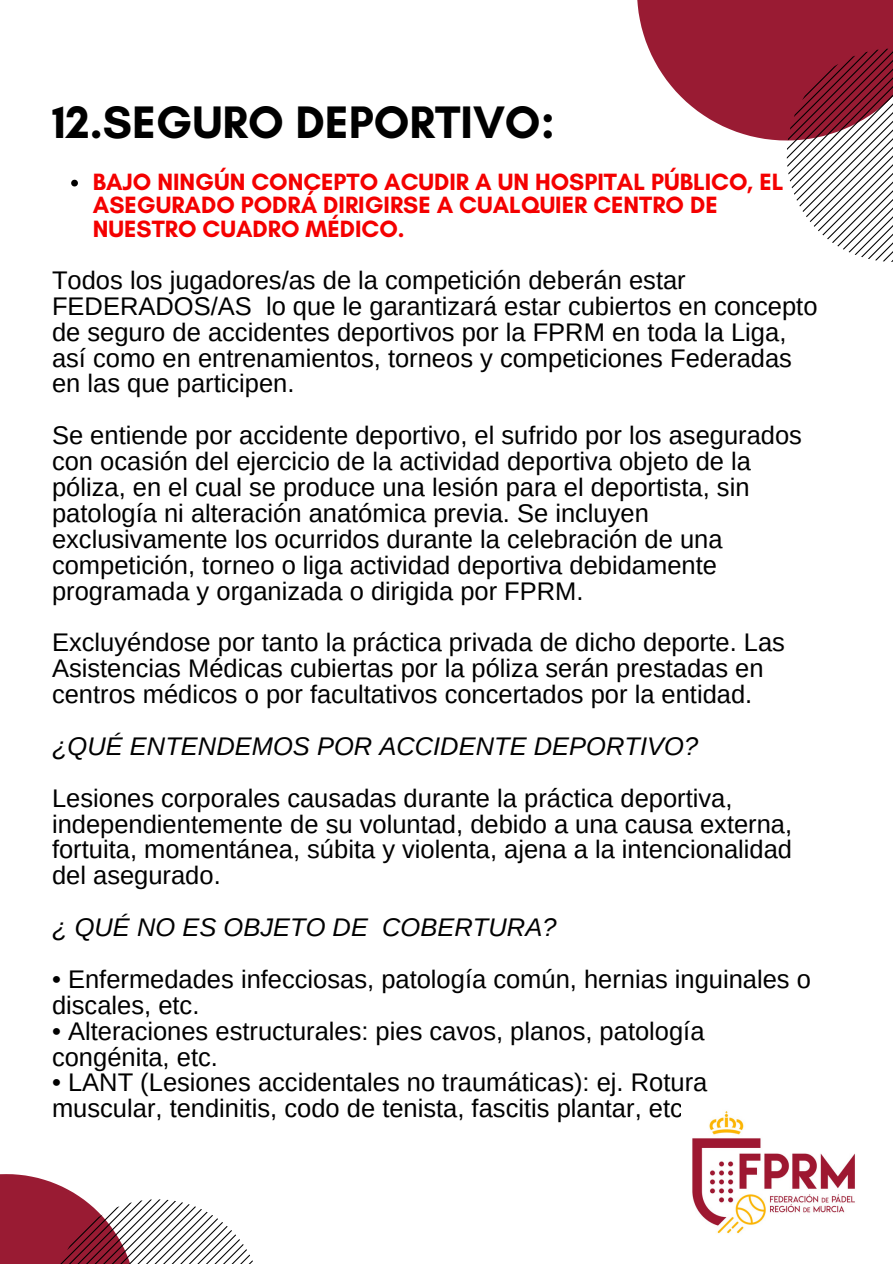
<style>
.page{position:relative;width:893px;height:1264px;background:#fff}
.page>*{position:absolute;margin:0;border:0;box-sizing:border-box;transform-origin:0 0}
.t1{font:700 46.35px "Glacial Indifference";color:#000}
.t2{font:25.5px/25.8px "Arimo";color:#000}
.t3{font:italic 25.5px "Arimo";color:#000}
.t4{font:700 24px/23.7px "Glacial Indifference";color:#f40000}
</style>
<div class="page">
<svg style="left:637px;top:0;width:255px;height:140px;fill:#991b33"></svg>
<svg style="left:71px;top:180px;width:7px;height:6px"></svg>
<svg style="left:786px;top:49px;width:106px;height:212px"></svg>
<svg style="left:0;top:1174px;width:83px;height:89px;background:#a4354a"></svg>
<svg style="left:52px;top:1199px;width:201px;height:64px"></svg>
<img style="left:692px;top:1111px;width:163px;height:123px">
<h1 class="t1" style="left:52px;top:94px;width:504px">12.SEGURO DEPORTIVO:</h1>
<p class="t4" style="left:93px;top:170px;width:692px">BAJO NINGÚN CONCEPTO ACUDIR A UN HOSPITAL PÚBLICO, EL<br>ASEGURADO PODRÁ DIRIGIRSE A CUALQUIER CENTRO DE<br>NUESTRO CUADRO MÉDICO.</p>
<p class="t2" style="left:52px;top:267px;width:767px">Todos los jugadores/as de la competición deberán estar FEDERADOS/AS lo que le garantizará estar cubiertos en concepto de seguro de accidentes deportivos por la FPRM en toda la Liga, así como en entrenamientos, torneos y competiciones Federadas en las que participen.</p>
<p class="t2" style="left:52px;top:422px;width:751px">Se entiende por accidente deportivo, el sufrido por los asegurados con ocasión del ejercicio de la actividad deportiva objeto de la póliza, en el cual se produce una lesión para el deportista, sin patología ni alteración anatómica previa. Se incluyen exclusivamente los ocurridos durante la celebración de una competición, torneo o liga actividad deportiva debidamente programada y organizada o dirigida por FPRM.</p>
<p class="t2" style="left:52px;top:629px;width:734px">Excluyéndose por tanto la práctica privada de dicho deporte. Las<br>Asistencias Médicas cubiertas por la póliza serán prestadas en centros médicos o por facultativos concertados por la entidad.</p>
<p class="t3" style="left:52px;top:731px;width:647px">¿QUÉ ENTENDEMOS POR ACCIDENTE DEPORTIVO?</p>
<p class="t2" style="left:52px;top:785px;width:741px">Lesiones corporales causadas durante la práctica deportiva, independientemente de su voluntad, debido a una causa externa, fortuita, momentánea, súbita y violenta, ajena a la intencionalidad del asegurado.</p>
<p class="t3" style="left:52px;top:913px;width:506px">¿ QUÉ NO ES OBJETO DE COBERTURA?</p>
<p class="t2" style="left:52px;top:966px;width:760px">• Enfermedades infecciosas, patología común, hernias inguinales o discales, etc.</p>
<p class="t2" style="left:52px;top:1017px;width:654px">• Alteraciones estructurales: pies cavos, planos, patología congénita, etc.</p>
<p class="t2" style="left:52px;top:1069px;width:656px">• LANT (Lesiones accidentales no traumáticas): ej. Rotura muscular, tendinitis, codo de tenista, fascitis plantar, etc.</p>
</div>
